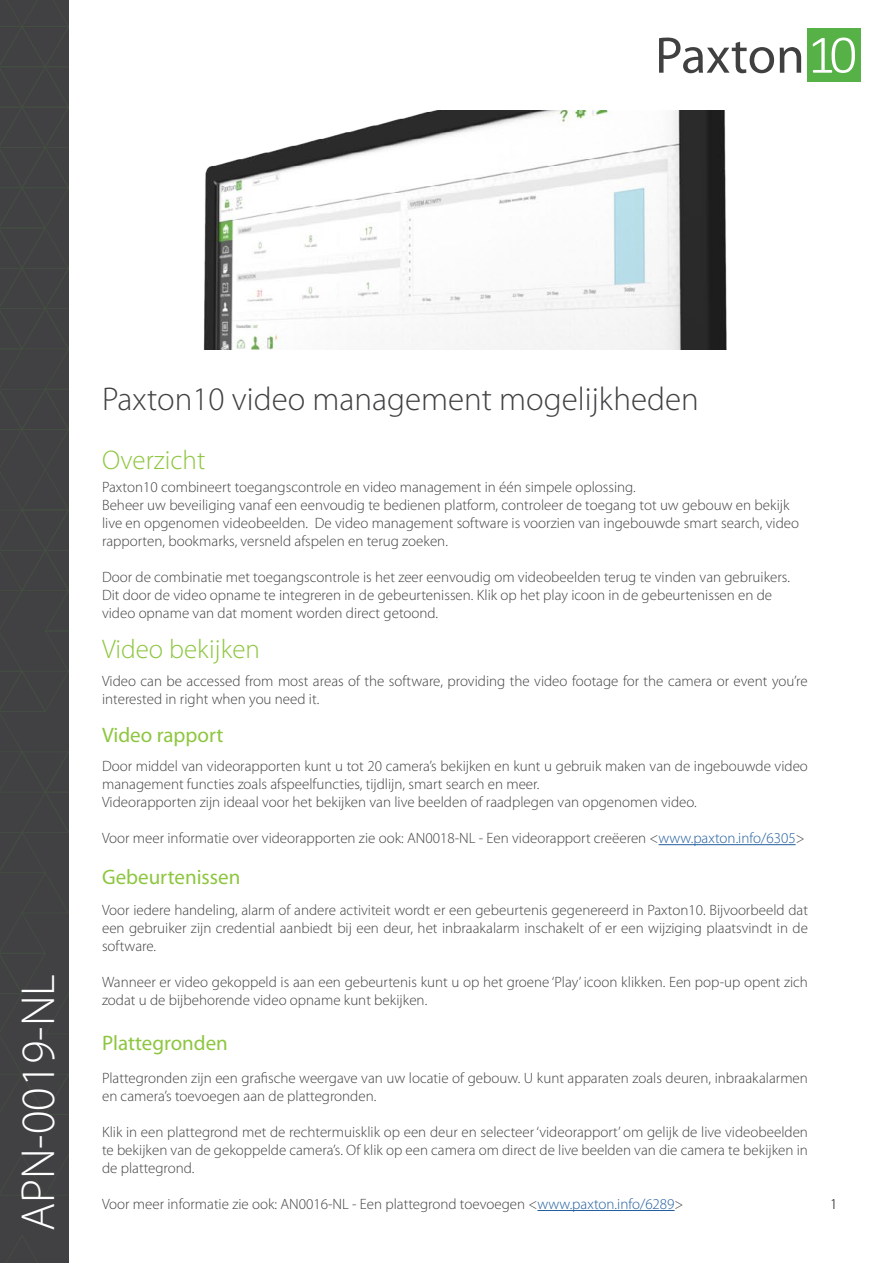
<style>
.page{position:relative;width:893px;height:1263px;background:#fff}
.page>*{position:absolute;margin:0;border:0;box-sizing:border-box;transform-origin:0 0}
.t1{font:300 48px "Myriad Pro";color:#fff}
.t2{font:300 33px "Myriad Pro";color:#414042}
.t3{font:300 27px "Myriad Pro";color:#8dc63f}
.t4{font:21px "Myriad Pro";color:#8dc63f}
.t5{font:300 15px/18px "Myriad Pro";color:#414042}
.t6{font:300 15px "Myriad Pro";color:#000}
.s1{color:#215e9e}
</style>
<div class="page">
<img style="left:203px;top:110px;width:524px;height:239px">
<div style="left:0;top:0;width:69px;height:1263px;background:#414042"></div>
<svg style="left:6px;top:1236px;width:32px;height:27px"></svg>
<svg style="left:0;top:0;width:69px;height:1195px"></svg>
<div style="left:807px;top:29px;width:53px;height:53px;background:#56b146"></div>
<svg style="left:813px;top:38px;width:42px;height:35px"></svg>
<svg style="left:659px;top:38px;width:115px;height:35px"></svg>
<svg style="left:780px;top:47px;width:21px;height:26px"></svg>
<hr style="left:658px;top:844px;width:138px;height:1px;background:#215e9e">
<hr style="left:537px;top:1210px;width:138px;height:1px;background:#215e9e">
<h1 class="t1" style="left:9px;top:1231px;width:259px;rotate:-90deg">APN-0019-NL</h1>
<h2 class="t2" style="left:102px;top:379px;width:598px">Paxton10 video management mogelijkheden</h2>
<h3 class="t3" style="left:102px;top:444px;width:105px">Overzicht</h3>
<p class="t5" style="left:102px;top:478px;width:699px">Paxton10 combineert toegangscontrole en video management in één simpele oplossing.<br>Beheer uw beveiliging vanaf een eenvoudig te bedienen platform, controleer de toegang tot uw gebouw en bekijk live en opgenomen videobeelden. De video management software is voorzien van ingebouwde smart search, video rapporten, bookmarks, versneld afspelen en terug zoeken.</p>
<p class="t5" style="left:102px;top:568px;width:689px">Door de combinatie met toegangscontrole is het zeer eenvoudig om videobeelden terug te vinden van gebruikers.<br>Dit door de video opname te integreren in de gebeurtenissen. Klik op het play icoon in de gebeurtenissen en de video opname van dat moment worden direct getoond.</p>
<h3 class="t3" style="left:102px;top:633px;width:159px">Video bekijken</h3>
<p class="t5" style="left:102px;top:672px;width:707px">Video can be accessed from most areas of the software, providing the video footage for the camera or event you’re interested in right when you need it.</p>
<h3 class="t4" style="left:102px;top:722px;width:123px">Video rapport</h3>
<p class="t5" style="left:102px;top:757px;width:707px">Door middel van videorapporten kunt u tot 20 camera’s bekijken en kunt u gebruik maken van de ingebouwde video management functies zoals afspeelfuncties, tijdlijn, smart search en meer.<br>Videorapporten zijn ideaal voor het bekijken van live beelden of raadplegen van opgenomen video.</p>
<p class="t5" style="left:102px;top:829px;width:704px">Voor meer informatie over videorapporten zie ook: AN0018-NL - Een videorapport creëeren &lt;<span class="s1">www.paxton.info/6305</span>&gt;</p>
<h3 class="t4" style="left:102px;top:864px;width:140px">Gebeurtenissen</h3>
<p class="t5" style="left:102px;top:901px;width:707px;text-align:justify">Voor iedere handeling, alarm of andere activiteit wordt er een gebeurtenis gegenereerd in Paxton10. Bijvoorbeeld dat een gebruiker zijn credential aanbiedt bij een deur, het inbraakalarm inschakelt of er een wijziging plaatsvindt in de software.</p>
<p class="t5" style="left:102px;top:973px;width:707px">Wanneer er video gekoppeld is aan een gebeurtenis kunt u op het groene ‘Play’ icoon klikken. Een pop-up opent zich zodat u de bijbehorende video opname kunt bekijken.</p>
<h3 class="t4" style="left:102px;top:1030px;width:127px">Plattegronden</h3>
<p class="t5" style="left:102px;top:1069px;width:707px">Plattegronden zijn een grafische weergave van uw locatie of gebouw. U kunt apparaten zoals deuren, inbraakalarmen en camera’s toevoegen aan de plattegronden.</p>
<p class="t5" style="left:102px;top:1123px;width:707px;text-align:justify">Klik in een plattegrond met de rechtermuisklik op een deur en selecteer ‘videorapport’ om gelijk de live videobeelden te bekijken van de gekoppelde camera’s. Of klik op een camera om direct de live beelden van die camera te bekijken in de plattegrond.</p>
<p class="t5" style="left:102px;top:1195px;width:583px">Voor meer informatie zie ook: AN0016-NL - Een plattegrond toevoegen &lt;<span class="s1">www.paxton.info/6289</span>&gt;</p>
<p class="t6" style="left:830px;top:1195px;width:9px">1</p>
</div>
